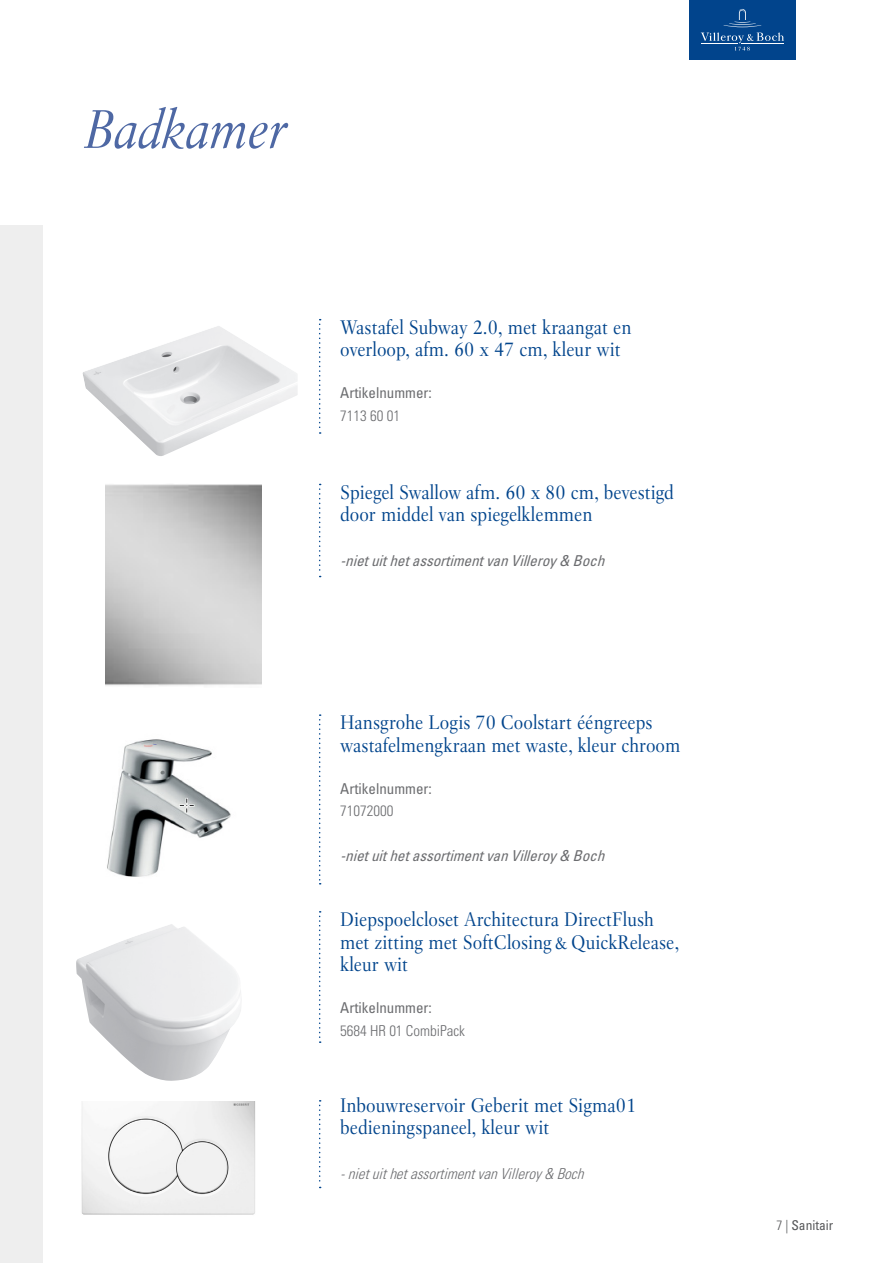
<style>
.page{position:relative;width:893px;height:1263px;background:#fff}
.page>*{position:absolute;margin:0;border:0;box-sizing:border-box;transform-origin:0 0}
.Kop_1{font:italic 54px "Villeroy Boch";color:#4e68a4}
.V_B_standaard_tekst{font:19.5px/22.5px "Villeroy Boch";color:#01448c}
.V_B_standaard_tekst-2{font:italic condensed 15px "Univers LT Std";color:#6c6d70}
.V_B_standaard_tekst-3{font:condensed 15px "Univers LT Std";color:#6c6d70}
.V_B_standaard_tekst-4{font:italic 300 condensed 15px "Univers LT Std";color:#6c6d70}
.V_B_standaard_tekst-5{font:300 condensed 15px "Univers LT Std";color:#6c6d70}
.t1{font:condensed 13.5px "Univers LT Std";color:#57585a}
.s1{font-weight:300}
</style>
<div class="page">
<div style="left:0;top:225px;width:43px;height:1038px;background:#eee"></div>
<div style="left:689px;top:0;width:106px;height:60px;background:#01448c"></div>
<svg style="left:701px;top:9px;width:83px;height:42px"></svg>
<svg style="left:319px;top:319px;width:2px;height:115px"></svg>
<img style="left:82px;top:326px;width:216px;height:130px">
<svg style="left:319px;top:714px;width:2px;height:170px"></svg>
<img style="left:107px;top:739px;width:124px;height:138px">
<svg style="left:319px;top:484px;width:2px;height:93px"></svg>
<svg style="left:319px;top:1100px;width:2px;height:88px"></svg>
<img style="left:81px;top:1101px;width:174px;height:114px">
<svg style="left:319px;top:911px;width:2px;height:132px"></svg>
<img style="left:76px;top:924px;width:165px;height:157px">
<p class="Kop_1" style="left:85px;top:95px;width:204px">Badkamer</p>
<p class="V_B_standaard_tekst" style="left:340px;top:316px;width:293px">Wastafel Subway 2.0, met kraangat en overloop, afm. 60 x 47 cm, kleur wit</p>
<p class="V_B_standaard_tekst-3" style="left:340px;top:384px;width:93px">Artikelnummer:</p>
<p class="V_B_standaard_tekst-5" style="left:340px;top:407px;width:61px">7113 60 01</p>
<p class="V_B_standaard_tekst" style="left:340px;top:481px;width:335px">Spiegel Swallow afm. 60 x 80 cm, bevestigd door middel van spiegelklemmen</p>
<p class="V_B_standaard_tekst-2" style="left:340px;top:551px;width:271px">-nietuithetassortimentvanVilleroy&amp; Boch</p>
<p class="V_B_standaard_tekst" style="left:340px;top:711px;width:342px">Hansgrohe Logis 70 Coolstart ééngreeps wastafelmengkraan met waste, kleur chroom</p>
<p class="V_B_standaard_tekst-3" style="left:340px;top:779px;width:93px">Artikelnummer:</p>
<p class="V_B_standaard_tekst-5" style="left:340px;top:802px;width:55px">71072000</p>
<p class="V_B_standaard_tekst-2" style="left:340px;top:847px;width:271px">-nietuithetassortimentvanVilleroy&amp; Boch</p>
<p class="V_B_standaard_tekst" style="left:340px;top:908px;width:341px">Diepspoelcloset Architectura DirectFlush met zitting met SoftClosing&amp;QuickRelease, kleur wit</p>
<p class="V_B_standaard_tekst-3" style="left:340px;top:998px;width:93px">Artikelnummer:</p>
<p class="V_B_standaard_tekst-5" style="left:340px;top:1021px;width:126px">5684 HR 01 CombiPack</p>
<p class="V_B_standaard_tekst" style="left:340px;top:1094px;width:298px">Inbouwreservoir Geberit met Sigma01 bedieningspaneel, kleur wit</p>
<p class="V_B_standaard_tekst-4" style="left:340px;top:1165px;width:250px">-nietuithetassortimentvanVilleroy&amp; Boch</p>
<p class="t1" style="left:776px;top:1217px;width:58px"><span class="s1">7 |</span> Sanitair</p>
</div>
